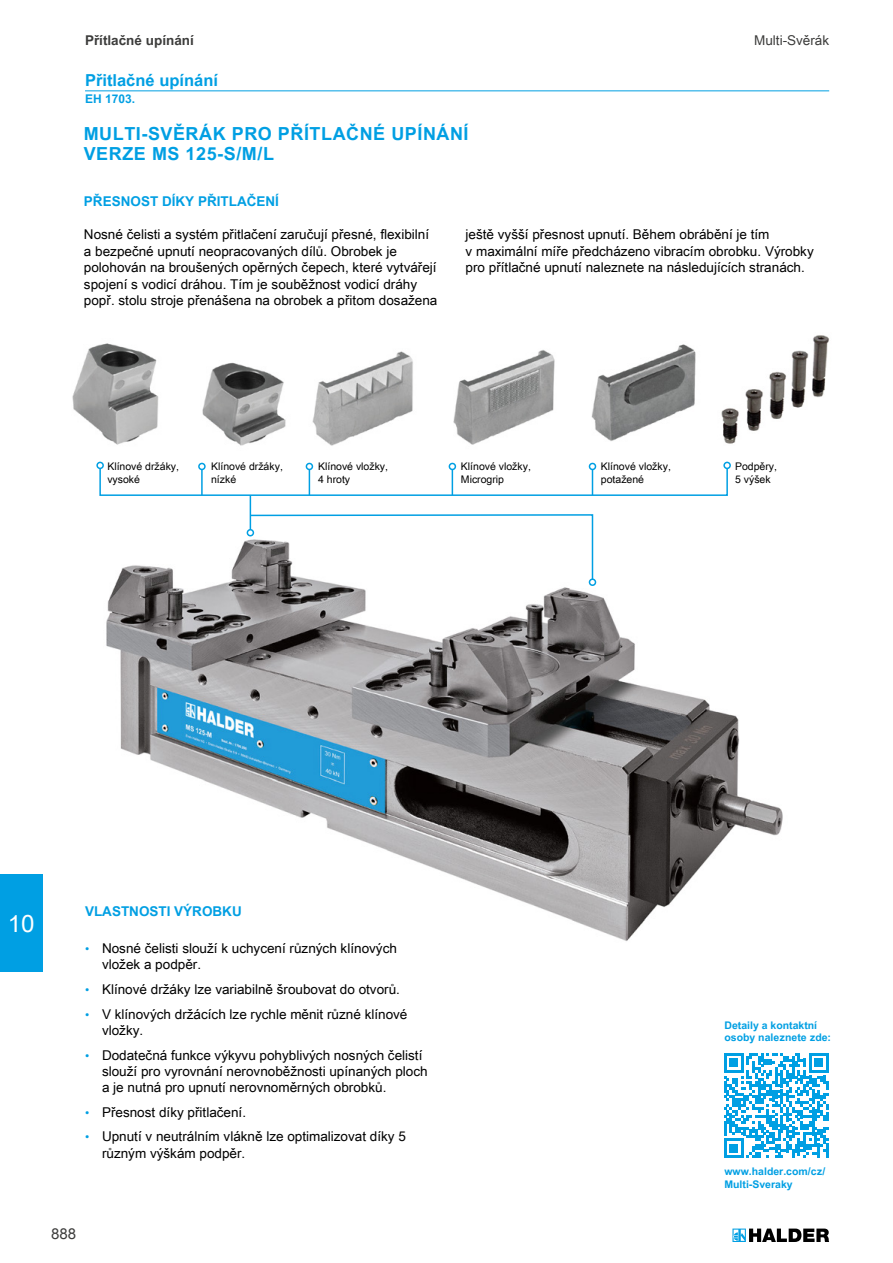
<style>
.page{position:relative;width:893px;height:1263px;background:#fff}
.page>*{position:absolute;margin:0;border:0;box-sizing:border-box;transform-origin:0 0}
.t1{font:24px "Arial Unicode MS";color:#fff}
.t2{font:700 18px/19.5px "Arial Unicode MS";letter-spacing:.03em;color:#009fe3}
.t3{font:700 16.5px "Arial Unicode MS";color:#009fe3}
.t4{font:15px "Arial Unicode MS";color:#3c3c3b}
.t5{font:13.5px/16.5px "Arial Unicode MS";color:#000}
.t6{font:700 13.5px "Arial Unicode MS";color:#009fe3}
.t7{font:700 13.5px "Arial Unicode MS";color:#3c3c3b}
.t8{font:13.5px "Arial Unicode MS";color:#3c3c3b}
.t9{font:700 12px "Arial Unicode MS";color:#009fe3}
.t10{font:10.5px/12.6px "Arial Unicode MS";color:#000}
.t11{font:700 10.5px/12.6px "Arial Unicode MS";color:#009fe3}
.s1{font-family:"Arial";font-size:12px;color:#009fe3}
</style>
<div class="page">
<img style="left:106px;top:540px;width:677px;height:401px">
<img style="left:721px;top:335px;width:108px;height:109px">
<img style="left:591px;top:344px;width:105px;height:97px">
<img style="left:312px;top:351px;width:101px;height:95px">
<img style="left:202px;top:362px;width:84px;height:84px">
<img style="left:72px;top:343px;width:87px;height:102px">
<img style="left:453px;top:350px;width:102px;height:95px">
<hr style="left:85px;top:90px;width:744px;height:1px;background:#009fe3">
<svg style="left:249px;top:513px;width:345px;height:68px"></svg>
<div style="left:589px;top:578px;width:7px;height:8px;border:2px solid #009fe3;border-radius:50%"></div>
<div style="left:99px;top:468px;width:629px;height:28px;border:2px solid #009fe3"></div>
<div style="left:96px;top:462px;width:8px;height:7px;border:2px solid #009fe3;border-radius:50%"></div>
<div style="left:723px;top:462px;width:8px;height:7px;border:2px solid #009fe3;border-radius:50%"></div>
<svg style="left:592px;top:470px;width:1px;height:25px"></svg>
<div style="left:589px;top:463px;width:7px;height:7px;border:2px solid #009fe3;border-radius:50%"></div>
<svg style="left:309px;top:470px;width:1px;height:25px"></svg>
<div style="left:306px;top:463px;width:7px;height:7px;border:2px solid #009fe3;border-radius:50%"></div>
<svg style="left:452px;top:470px;width:1px;height:25px"></svg>
<div style="left:449px;top:463px;width:7px;height:7px;border:2px solid #009fe3;border-radius:50%"></div>
<hr style="left:201px;top:469px;width:2px;height:26px;background:#009fe3">
<div style="left:198px;top:463px;width:8px;height:7px;border:2px solid #009fe3;border-radius:50%"></div>
<hr style="left:250px;top:495px;width:1px;height:35px;background:#009fe3">
<div style="left:247px;top:529px;width:7px;height:7px;border:2px solid #009fe3;border-radius:50%"></div>
<svg style="left:724px;top:1053px;width:105px;height:105px"></svg>
<hr style="left:826px;top:1144px;width:3px;height:14px;background:#009fe3">
<svg style="left:732px;top:1228px;width:97px;height:14px"></svg>
<div style="left:0;top:874px;width:43px;height:97px;background:#009fe3"></div>
<p class="t7" style="left:85px;top:30px;width:110px">Přítlačné upínání</p>
<p class="t8" style="left:754px;top:30px;width:77px">Multi-Svěrák</p>
<p class="t3" style="left:85px;top:68px;width:134px">Přitlačné upínání</p>
<p class="t9" style="left:85px;top:90px;width:52px">EH 1703.</p>
<h2 class="t2" style="left:84px;top:125px;width:386px">MULTI-SVĚRÁK PRO PŘÍTLAČNÉ UPÍNÁNÍ<br>VERZE MS 125-S/M/L</h2>
<p class="t6" style="left:84px;top:192px;width:197px">PŘESNOST DÍKY PŘITLAČENÍ</p>
<p class="t5" style="left:84px;top:226px;width:355px">Nosné čelisti a systém přitlačení zaručují přesné, flexibilní a bezpečné upnutí neopracovaných dílů. Obrobek je polohován na broušených opěrných čepech, které vytvářejí spojení s vodicí dráhou. Tím je souběžnost vodicí dráhy popř. stolu stroje přenášena na obrobek a přitom dosažena</p>
<p class="t5" style="left:466px;top:226px;width:350px">ještě vyšší přesnost upnutí. Během obrábění je tím<br>v maximální míře předcházeno vibracím obrobku. Výrobky pro přítlačné upnutí naleznete na následujících stranách.</p>
<p class="t10" style="left:107px;top:460px;width:73px">Klínové držáky, vysoké</p>
<p class="t10" style="left:211px;top:460px;width:73px">Klínové držáky, nízké</p>
<p class="t10" style="left:318px;top:460px;width:72px">Klínové vložky,<br>4 hroty</p>
<p class="t10" style="left:461px;top:460px;width:72px">Klínové vložky,<br>Microgrip</p>
<p class="t10" style="left:601px;top:460px;width:72px">Klínové vložky, potažené</p>
<p class="t10" style="left:735px;top:460px;width:44px">Podpěry,<br>5 výšek</p>
<h1 class="t1" style="left:8px;top:906px;width:28px">10</h1>
<p class="t6" style="left:85px;top:901px;width:158px">VLASTNOSTI VÝROBKU</p>
<p class="t5" style="left:102px;top:940px;width:296px;text-indent:-17px"><span class="s1">•</span> Nosné čelisti slouží k uchycení různých klínových vložek a podpěr.</p>
<p class="t5" style="left:85px;top:980px;width:316px"><span class="s1">•</span> Klínové držáky lze variabilně šroubovat do otvorů.</p>
<p class="t5" style="left:102px;top:1005px;width:307px;text-indent:-17px"><span class="s1">•</span> V klínových držácích lze rychle měnit různé klínové vložky.</p>
<p class="t5" style="left:102px;top:1046px;width:327px;text-indent:-17px"><span class="s1">•</span> Dodatečná funkce výkyvu pohyblivých nosných čelistí slouží pro vyrovnání nerovnoběžnosti upínaných ploch a je nutná pro upnutí nerovnoměrných obrobků.</p>
<p class="t5" style="left:85px;top:1103px;width:163px"><span class="s1">•</span> Přesnost díky přitlačení.</p>
<p class="t5" style="left:102px;top:1128px;width:305px;text-indent:-17px"><span class="s1">•</span> Upnutí v neutrálním vlákně lze optimalizovat díky 5 různým výškám podpěr.</p>
<p class="t4" style="left:51px;top:1223px;width:27px">888</p>
<p class="t11" style="left:724px;top:1019px;width:108px">Detaily a kontaktní osoby naleznete zde:</p>
<p class="t11" style="left:724px;top:1165px;width:102px">www.halder.com/cz/<br>Multi-Sveraky</p>
</div>
